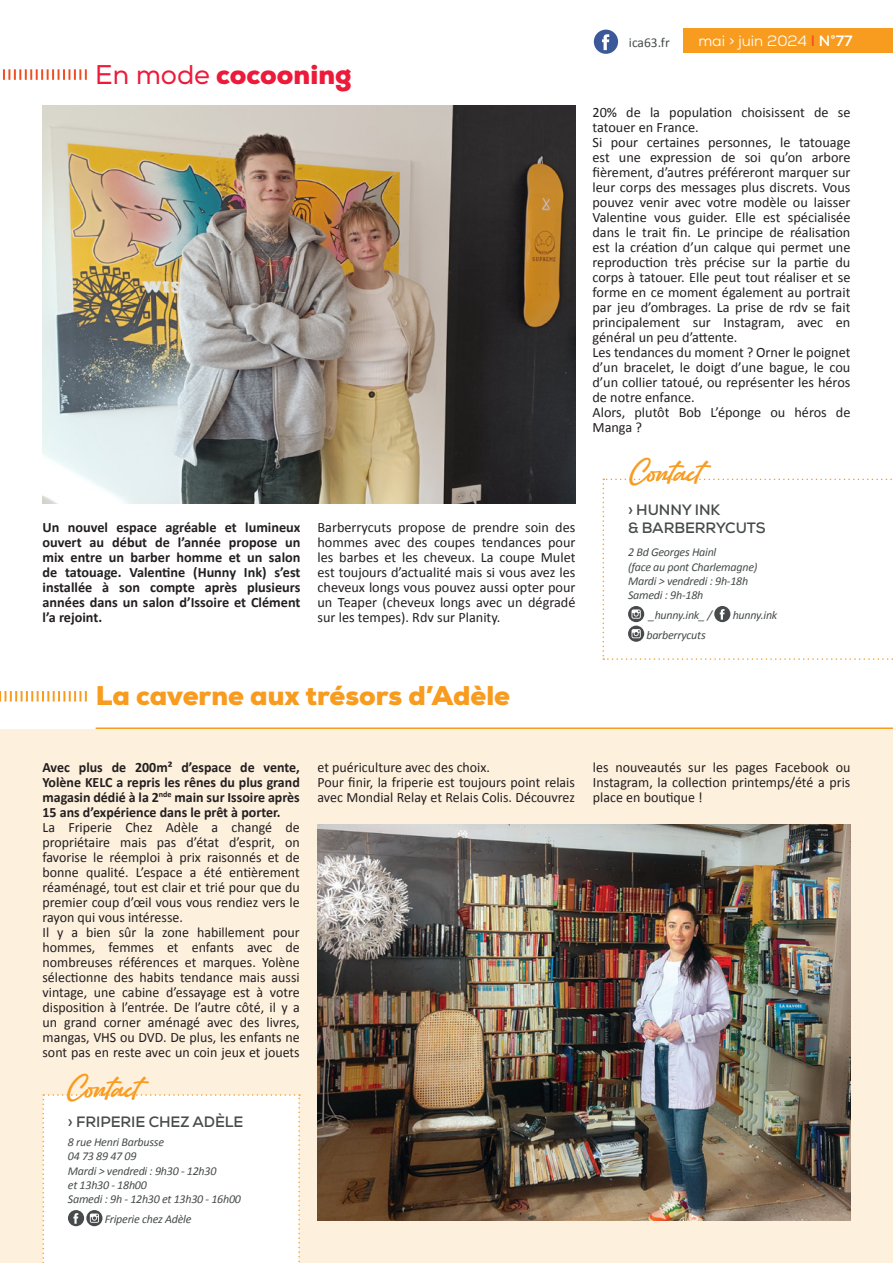
<style>
.page{position:relative;width:893px;height:1263px;background:#fff}
.page>*{position:absolute;margin:0;border:0;box-sizing:border-box;transform-origin:0 0}
.titre{font:900 27px "Nexa";color:#f89c20}
.titre-2{font:900 27px "Nexa";color:#ed1a3a}
.t1{font:27px "Amertha PERSONALUSEONLY";color:#f89c20}
.ENSEIGNE{font:700 15px/18px "Nexa";letter-spacing:-.005em;color:#474b4c}
.t2{font:15px "Nexa";color:#fff}
.Texte_courant{font:14.25px/15px "Calibri";color:#231f20;text-align:justify}
.Texte_courant-2{font:700 14.25px/15px "Calibri";color:#231f20;text-align:justify}
.t3{font:13.5px "Calibri";color:#474b4c}
.Coordonnées{font:italic 12px/14.4px "Calibri";letter-spacing:-.02em;color:#474b4c}
.s1{font-weight:400}
.s2{font-weight:700;color:#f04d22}
.s3{font-weight:700}
</style>
<div class="page">
<div style="left:684px;top:29px;width:209px;height:24px;background:#f89c20"></div>
<div style="left:594px;top:30px;width:24px;height:24px;background:#3b5999;border-radius:50%"></div>
<svg style="left:602px;top:34px;width:7px;height:16px"></svg>
<div style="left:0;top:729px;width:893px;height:534px;background:#fdf0dd"></div>
<svg style="left:3px;top:69px;width:84px;height:11px"></svg>
<div style="left:43px;top:1094px;width:257px;height:169px;background:#fff"></div>
<svg style="left:0;top:691px;width:87px;height:10px"></svg>
<img style="left:43px;top:106px;width:532px;height:398px">
<svg style="left:603px;top:479px;width:290px;height:181px"></svg>
<hr style="left:96px;top:727px;width:797px;height:2px;background:#f89c20">
<img style="left:318px;top:825px;width:532px;height:395px">
<p class="titre-2" style="left:95px;top:57px;width:258px"><span class="s1">En mode</span> cocooning</p>
<p class="Texte_courant-2" style="left:43px;top:519px;width:259px">Un nouvel espace agréable et lumineux ouvert au début de l’année propose un mix entre un barber homme et un salon de tatouage. Valentine (Hunny Ink) s’est installée à son compte après plusieurs années dans un salon d’Issoire et Clément l’a rejoint.</p>
<p class="Texte_courant" style="left:317px;top:519px;width:259px">Barberrycuts propose de prendre soin des hommes avec des coupes tendances pour les barbes et les cheveux. La coupe Mulet est toujours d’actualité mais si vous avez les cheveux longs vous pouvez aussi opter pour un Teaper (cheveux longs avec un dégradé sur les tempes). Rdv sur Planity.</p>
<p class="t3" style="left:629px;top:34px;width:42px">ica63.fr</p>
<p class="t2" style="left:698px;top:31px;width:156px">mai &gt; juin 2024 <span class="s2">I</span> <span class="s3">N°77</span></p>
<p class="Texte_courant" style="left:592px;top:104px;width:259px">20% de la population choisissent de se tatouer en France.</p>
<p class="Texte_courant" style="left:592px;top:134px;width:259px">Si pour certaines personnes, le tatouage est une expression de soi qu’on arbore fièrement, d’autres préféreront marquer sur leur corps des messages plus discrets. Vous pouvez venir avec votre modèle ou laisser Valentine vous guider. Elle est spécialisée dans le trait fin. Le principe de réalisation est la création d’un calque qui permet une reproduction très précise sur la partie du corps à tatouer. Elle peut tout réaliser et se forme en ce moment également au portrait par jeu d’ombrages. La prise de rdv se fait principalement sur Instagram, avec en général un peu d’attente.</p>
<p class="Texte_courant" style="left:592px;top:344px;width:259px">Les tendances du moment ? Orner le poignet d’un bracelet, le doigt d’une bague, le cou d’un collier tatoué, ou représenter les héros de notre enfance.</p>
<p class="Texte_courant" style="left:592px;top:404px;width:259px">Alors, plutôt Bob L’éponge ou héros de<br>Manga ?</p>
<p class="t1" style="left:628px;top:449px;width:76px">Contact</p>
<p class="ENSEIGNE" style="left:628px;top:501px;width:139px">› HUNNY INK<br>&amp; BARBERRYCUTS</p>
<p class="Coordonnées" style="left:628px;top:544px;width:131px">2 Bd Georges Hainl<br>(face au pont Charlemagne)</p>
<p class="Coordonnées" style="left:628px;top:573px;width:122px">Mardi &gt; vendredi : 9h-18h</p>
<p class="Coordonnées" style="left:628px;top:588px;width:77px">Samedi : 9h-18h</p>
<p class="Coordonnées" style="left:649px;top:607px;width:65px">_hunny.ink_ /</p>
<p class="Coordonnées" style="left:733px;top:607px;width:46px">hunny.ink</p>
<p class="Coordonnées" style="left:646px;top:627px;width:61px">barberrycuts</p>
<p class="titre" style="left:96px;top:678px;width:416px">La caverne aux trésors d’Adèle</p>
<p class="Texte_courant-2" style="left:43px;top:759px;width:259px">Avec plus de 200m² d’espace de vente, Yolène KELC a repris les rênes du plus grand magasin dédié à la 2<sup>nde</sup> main sur Issoire après 15 ans d’expérience dans le prêt à porter.</p>
<p class="Texte_courant" style="left:43px;top:819px;width:259px">La Friperie Chez Adèle a changé de propriétaire mais pas d’état d’esprit, on favorise le réemploi à prix raisonnés et de bonne qualité. L’espace a été entièrement réaménagé, tout est clair et trié pour que du premier coup d’œil vous vous rendiez vers le rayon qui vous intéresse.</p>
<p class="Texte_courant" style="left:43px;top:924px;width:259px">Il y a bien sûr la zone habillement pour hommes, femmes et enfants avec de nombreuses références et marques. Yolène sélectionne des habits tendance mais aussi vintage, une cabine d’essayage est à votre disposition à l’entrée. De l’autre côté, il y a un grand corner aménagé avec des livres, mangas, VHS ou DVD. De plus, les enfants ne sont pas en reste avec un coin jeux et jouets</p>
<p class="t1" style="left:66px;top:1065px;width:76px">Contact</p>
<p class="ENSEIGNE" style="left:68px;top:1113px;width:177px">› FRIPERIE CHEZ ADÈLE</p>
<p class="Coordonnées" style="left:68px;top:1134px;width:98px">8 rue Henri Barbusse</p>
<p class="Coordonnées" style="left:68px;top:1148px;width:70px">04 73 89 47 09</p>
<p class="Coordonnées" style="left:68px;top:1163px;width:150px">Mardi &gt; vendredi : 9h30 - 12h30 et 13h30 - 18h00</p>
<p class="Coordonnées" style="left:68px;top:1192px;width:175px">Samedi : 9h - 12h30 et 13h30 - 16h00</p>
<p class="Coordonnées" style="left:105px;top:1211px;width:88px">Friperie chez Adèle</p>
<p class="Texte_courant" style="left:317px;top:759px;width:174px">et puériculture avec des choix.</p>
<p class="Texte_courant" style="left:317px;top:774px;width:259px">Pour finir, la friperie est toujours point relais avec Mondial Relay et Relais Colis. Découvrez</p>
<p class="Texte_courant" style="left:593px;top:759px;width:259px">les nouveautés sur les pages Facebook ou Instagram, la collection printemps/été a pris place en boutique !</p>
</div>
